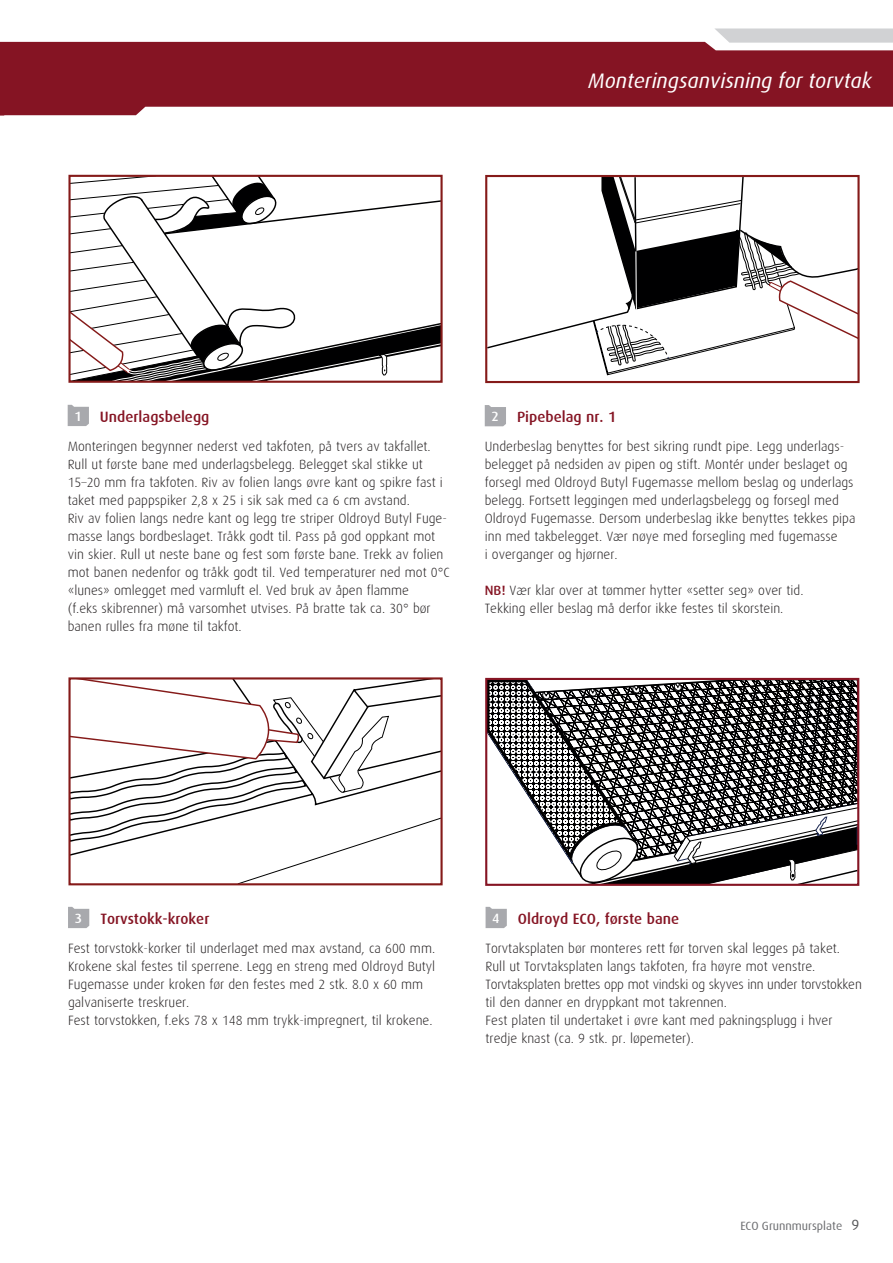
<style>
.page{position:relative;width:893px;height:1263px;background:#fff}
.page>*{position:absolute;margin:0;border:0;box-sizing:border-box;transform-origin:0 0}
.t1{font:italic 21px "Dax";color:#fff}
.t2{font:500 15px "Dax";color:#851423}
.t3{font:300 13.5px/18px "Dax";color:#231f20}
.t4{font:12px "Dax";color:#6c6d70}
.s1{font-size:13.5px;color:#fff}
.s2{font-weight:500;color:#851423}
.s3{font-size:15px;color:#57585a}
</style>
<div class="page">
<svg style="left:0;top:42px;width:893px;height:73px;background:#932f3c"></svg>
<svg style="left:714px;top:28px;width:179px;height:15px;background:#d5d6d8"></svg>
<svg style="left:71px;top:178px;width:369px;height:202px"></svg>
<div style="left:68px;top:175px;width:375px;height:208px;border:2px solid #851a19"></div>
<svg style="left:68px;top:405px;width:21px;height:21px"></svg>
<svg style="left:485px;top:405px;width:21px;height:21px"></svg>
<svg style="left:488px;top:178px;width:369px;height:197px"></svg>
<div style="left:485px;top:175px;width:375px;height:208px;border:2px solid #851a19"></div>
<svg style="left:68px;top:907px;width:21px;height:21px"></svg>
<svg style="left:486px;top:907px;width:21px;height:21px"></svg>
<svg style="left:71px;top:680px;width:369px;height:202px"></svg>
<div style="left:68px;top:677px;width:375px;height:208px;border:2px solid #851a19"></div>
<svg style="left:488px;top:681px;width:368px;height:202px"></svg>
<div style="left:485px;top:678px;width:374px;height:208px;border:2px solid #851423"></div>
<h1 class="t1" style="left:588px;top:69px;width:285px">Monteringsanvisning for torvtak</h1>
<p class="t2" style="left:74px;top:408px;width:137px"><span class="s1">1</span> Underlagsbelegg</p>
<p class="t3" style="left:68px;top:437px;width:384px">Monteringen begynner nederst ved takfoten, på tvers av takfallet.<br>Rull ut første bane med underlagsbelegg. Belegget skal stikke ut 15–20 mm fra takfoten. Riv av folien langs øvre kant og spikre fast i taket med pappspiker 2,8 x 25 i sik sak med ca 6 cm avstand.<br>Riv av folien langs nedre kant og legg tre striper Oldroyd Butyl Fuge&shy;masse langs bordbeslaget. Tråkk godt til. Pass på god oppkant mot vin skier. Rull ut neste bane og fest som første bane. Trekk av folien mot banen nedenfor og tråkk godt til. Ved temperaturer ned mot 0°C «lunes» omlegget med varmluft el. Ved bruk av åpen flamme<br>(f.eks skibrenner) må varsomhet utvises. På bratte tak ca. 30° bør banen rulles fra møne til takfot.</p>
<p class="t2" style="left:491px;top:408px;width:126px"><span class="s1">2</span> Pipebelag nr. 1</p>
<p class="t3" style="left:485px;top:438px;width:372px">Underbeslag benyttes for best sikring rundt pipe. Legg underlags&shy;belegget på nedsiden av pipen og stift. Montér under beslaget og forsegl med Oldroyd Butyl Fugemasse mellom beslag og underlags belegg. Fortsett leggingen med underlagsbelegg og forsegl med Oldroyd Fugemasse. Dersom underbeslag ikke benyttes tekkes pipa inn med takbelegget. Vær nøye med forsegling med fugemasse<br>i overganger og hjørner.</p>
<p class="t3" style="left:485px;top:581px;width:320px"><span class="s2">NB!</span> Vær klar over at tømmer hytter «setter seg» over tid.<br>Tekking eller beslag må derfor ikke festes til skorstein.</p>
<p class="t2" style="left:75px;top:910px;width:136px"><span class="s1">3</span> Torvstokk-kroker</p>
<p class="t3" style="left:68px;top:939px;width:369px">Fest torvstokk-korker til underlaget med max avstand, ca 600 mm.<br>Krokene skal festes til sperrene. Legg en streng med Oldroyd Butyl Fugemasse under kroken før den festes med 2 stk. 8.0 x 60 mm galvaniserte treskruer.<br>Fest torvstokken, f.eks 78 x 148 mm trykk-impregnert, til krokene.</p>
<p class="t2" style="left:492px;top:910px;width:188px"><span class="s1">4</span> Oldroyd ECO, første bane</p>
<p class="t3" style="left:486px;top:939px;width:378px">Torvtaksplaten bør monteres rett før torven skal legges på taket.<br>Rull ut Torvtaksplaten langs takfoten, fra høyre mot venstre.<br>Torvtaksplaten brettes opp mot vindski og skyves inn under torvstokken til den danner en dryppkant mot takrennen.<br>Fest platen til undertaket i øvre kant med pakningsplugg i hver tredje knast (ca. 9 stk. pr. løpemeter).</p>
<p class="t4" style="left:740px;top:1219px;width:121px">ECO Grunnmursplate <span class="s3">9</span></p>
</div>
